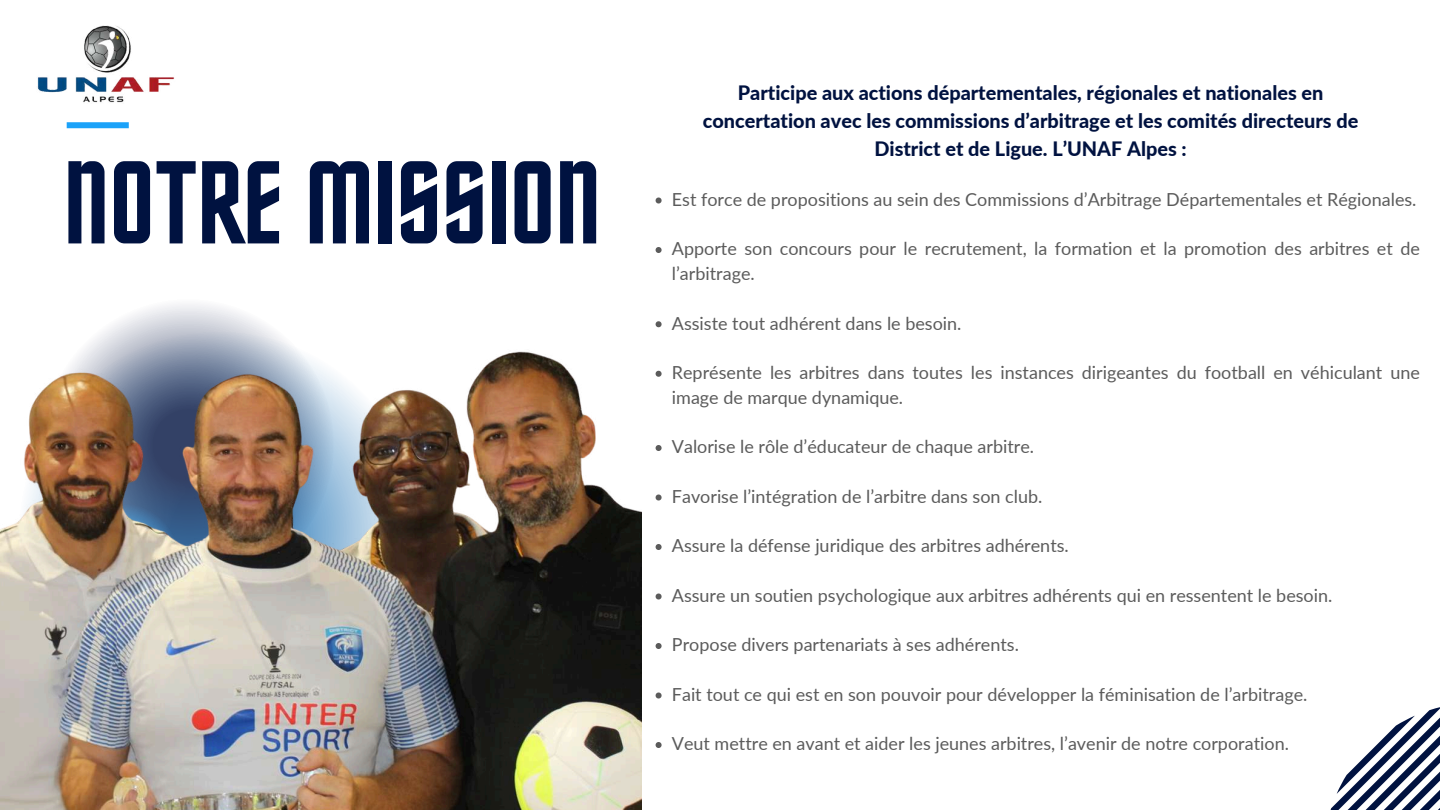
<style>
.page{position:relative;width:1440px;height:810px;background:#fff}
.page>*{position:absolute;margin:0;border:0;box-sizing:border-box;transform-origin:0 0}
.t1{font:118.3px "Horta";color:#001240}
.t2{font:800 19.9px/27.8px "Lato";color:#001240;text-align:center}
.t3{font:18px/24.8px "Lato";color:#5b5b5b}
</style>
<div class="page">
<svg style="left:133px;top:304px;width:111px;height:12px"></svg>
<svg style="left:1330px;top:707px;width:110px;height:103px"></svg>
<img style="left:37px;top:25px;width:137px;height:104px">
<img style="left:0;top:316px;width:641px;height:494px">
<svg style="left:656px;top:198px;width:6px;height:6px"></svg>
<svg style="left:656px;top:247px;width:6px;height:6px"></svg>
<svg style="left:656px;top:321px;width:6px;height:6px"></svg>
<svg style="left:656px;top:371px;width:6px;height:6px"></svg>
<svg style="left:656px;top:445px;width:6px;height:6px"></svg>
<svg style="left:656px;top:495px;width:6px;height:6px"></svg>
<svg style="left:656px;top:544px;width:6px;height:6px"></svg>
<svg style="left:656px;top:594px;width:6px;height:6px"></svg>
<svg style="left:656px;top:643px;width:6px;height:6px"></svg>
<svg style="left:656px;top:693px;width:6px;height:6px"></svg>
<svg style="left:656px;top:742px;width:6px;height:6px"></svg>
<h1 class="t1" style="left:64px;top:154px;width:539px">NOTRE MISSION</h1>
<p class="t2" style="left:703px;top:78px;width:657px">Participe aux actions départementales, régionales et nationales en concertation avec les commissions d’arbitrage et les comités directeurs de<br>District et de Ligue. L’UNAF Alpes :</p>
<p class="t3" style="left:672px;top:186px;width:746px">Est force de propositions au sein des Commissions d’Arbitrage Départementales et Régionales.</p>
<p class="t3" style="left:672px;top:236px;width:750px">Apporte son concours pour le recrutement, la formation et la promotion des arbitres et de l’arbitrage.</p>
<p class="t3" style="left:672px;top:310px;width:291px">Assiste tout adhérent dans le besoin.</p>
<p class="t3" style="left:672px;top:360px;width:750px">Représente les arbitres dans toutes les instances dirigeantes du football en véhiculant une image de marque dynamique.</p>
<p class="t3" style="left:672px;top:434px;width:364px">Valorise le rôle d’éducateur de chaque arbitre.</p>
<p class="t3" style="left:672px;top:483px;width:372px">Favorise l’intégration de l’arbitre dans son club.</p>
<p class="t3" style="left:672px;top:533px;width:398px">Assure la défense juridique des arbitres adhérents.</p>
<p class="t3" style="left:672px;top:582px;width:662px">Assure un soutien psychologique aux arbitres adhérents qui en ressentent le besoin.</p>
<p class="t3" style="left:672px;top:632px;width:349px">Propose divers partenariats à ses adhérents.</p>
<p class="t3" style="left:672px;top:681px;width:637px">Fait tout ce qui est en son pouvoir pour développer la féminisation de l’arbitrage.</p>
<p class="t3" style="left:672px;top:731px;width:619px">Veut mettre en avant et aider les jeunes arbitres, l’avenir de notre corporation.</p>
</div>
